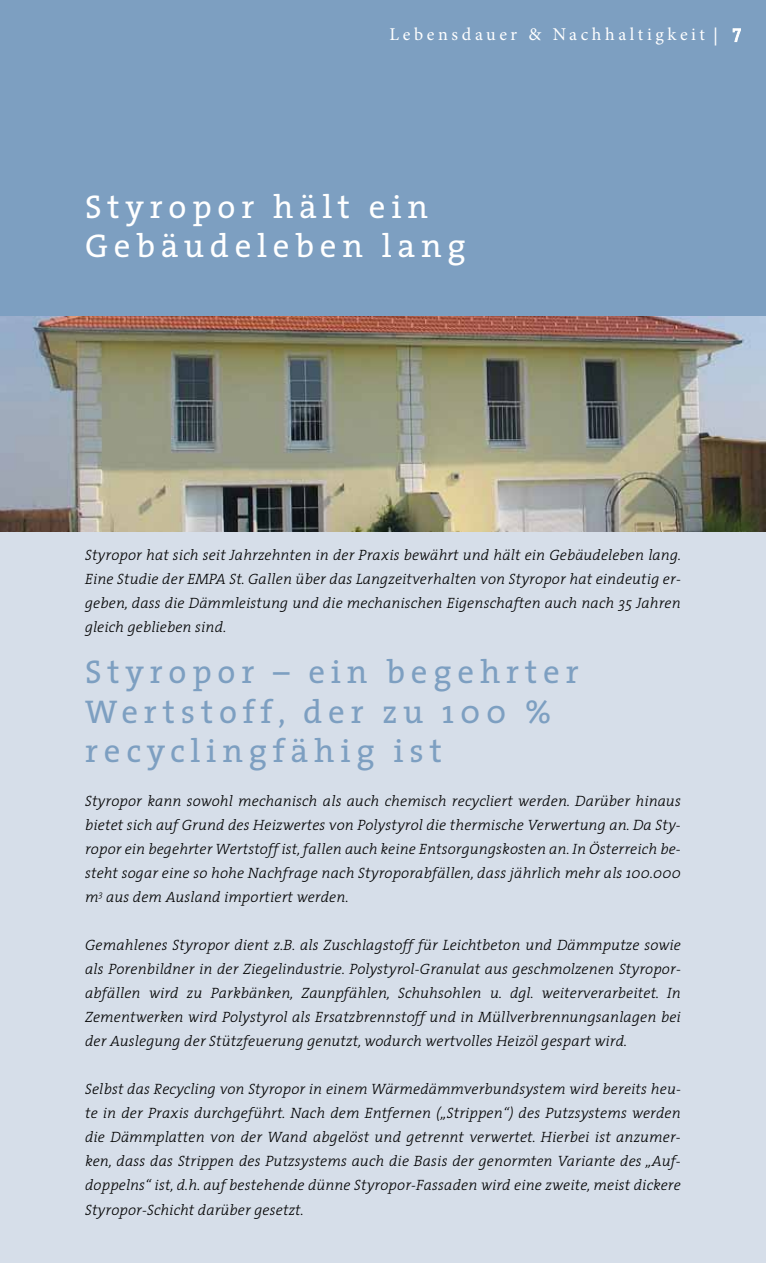
<style>
.page{position:relative;width:766px;height:1263px;background:#fff}
.page>*{position:absolute;margin:0;border:0;box-sizing:border-box;transform-origin:0 0}
.t1{font:33px/39.6px "The Serif";letter-spacing:.175em;color:#7d9fc1}
.t2{font:33px/39.6px "The Serif";letter-spacing:.175em;color:#fff}
.t3{font:18px "Minion Pro";letter-spacing:.2em;color:#fff}
.t4{font:italic 300 15px/24px "The Serif";letter-spacing:.01em;color:#000;text-align:justify}
.s1{font-family:"The Serif"}
</style>
<div class="page">
<div style="left:0;top:0;width:765px;height:317px;background:#7d9fc1"></div>
<div style="left:0;top:317px;width:765px;height:946px;background:#d6dee9"></div>
<img style="left:0;top:317px;width:765px;height:214px">
<svg style="left:732px;top:28px;width:9px;height:14px"></svg>
<p class="t3" style="left:389px;top:22px;width:330px">Lebensdauer &amp; Nachhaltigkeit <span class="s1">|</span></p>
<h1 class="t2" style="left:85px;top:186px;width:382px">Styropor hält ein<br>Gebäudeleben lang</h1>
<p class="t4" style="left:85px;top:542px;width:597px">Styropor hat sich seit Jahrzehnten in der Praxis bewährt und hält ein Gebäudeleben lang.<br>Eine Studie der EMPA St. Gallen über das Langzeitverhalten von Styropor hat eindeutig er&shy;geben, dass die Dämmleistung und die mechanischen Eigenschaften auch nach 35 Jahren gleich geblieben sind.</p>
<h1 class="t1" style="left:85px;top:651px;width:495px">Styropor – ein begehrter<br>Wertstoff, der zu 100 % recyclingfähig ist</h1>
<p class="t4" style="left:85px;top:788px;width:597px">Styropor kann sowohl mechanisch als auch chemisch recycliert werden. Darüber hinaus bietet sich auf Grund des Heizwertes von Polystyrol die thermische Verwertung an. Da Sty&shy;ropor ein begehrter Wertstoff ist, fallen auch keine Entsorgungskosten an. In Österreich be&shy;steht sogar eine so hohe Nachfrage nach Styroporabfällen, dass jährlich mehr als 100.000 m<sup>3</sup> aus dem Ausland importiert werden.</p>
<p class="t4" style="left:85px;top:932px;width:597px">Gemahlenes Styropor dient z.B. als Zuschlagstoff für Leichtbeton und Dämmputze sowie als Porenbildner in der Ziegelindustrie. Polystyrol-Granulat aus geschmolzenen Styropor&shy;abfällen wird zu Parkbänken, Zaunpfählen, Schuhsohlen u. dgl. weiterverarbeitet. In Zementwerken wird Polystyrol als Ersatzbrennstoff und in Müllverbrennungsanlagen bei der Auslegung der Stützfeuerung genutzt, wodurch wertvolles Heizöl gespart wird.</p>
<p class="t4" style="left:85px;top:1076px;width:597px">Selbst das Recycling von Styropor in einem Wärmedämmverbundsystem wird bereits heu&shy;te in der Praxis durchgeführt. Nach dem Entfernen („Strippen“) des Putzsystems werden die Dämmplatten von der Wand abgelöst und getrennt verwertet. Hierbei ist anzumer&shy;ken, dass das Strippen des Putzsystems auch die Basis der genormten Variante des „Auf&shy;doppelns“ ist, d.h. auf bestehende dünne Styropor-Fassaden wird eine zweite, meist dickere</p>
<p class="t4" style="left:85px;top:1198px;width:220px">Styropor-Schicht darüber gesetzt.</p>
</div>
